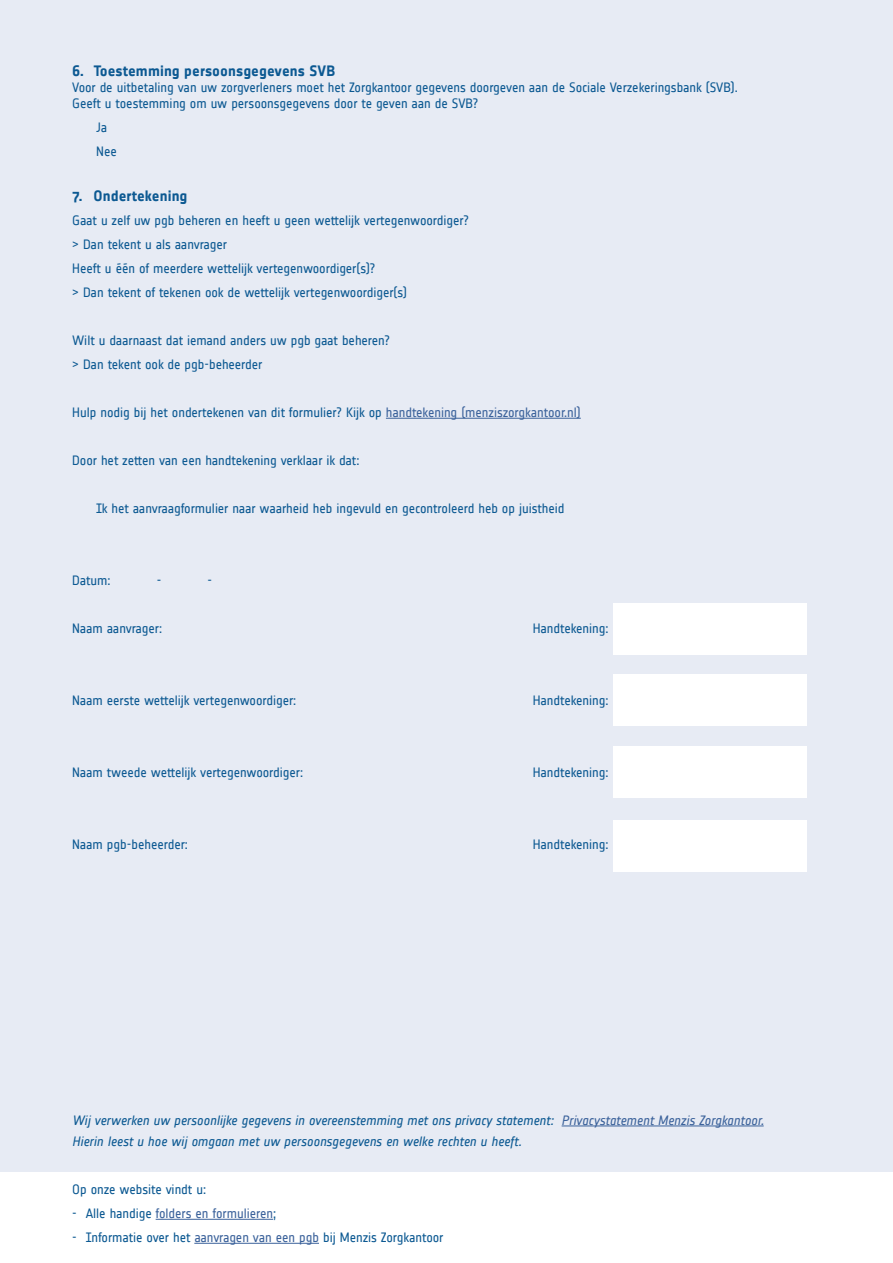
<style>
.page{position:relative;width:893px;height:1263px;background:#e7ebf4}
.page>*{position:absolute;margin:0;border:0;box-sizing:border-box;transform-origin:0 0}
.tussenkop{font:700 15px "Notes";letter-spacing:.005em;color:#0c5992}
.Basistekst{font:13.5px "Notes";letter-spacing:-.005em;color:#0c5992}
.Basistekst-2{font:italic 13.5px "Notes";letter-spacing:-.01em;color:#0c5992}
.Basistekst-3{font:13.5px "Notes";letter-spacing:-.005em;color:#3b629b}
.s1{color:#3b629b}
.s2{color:#0c5992}
</style>
<div class="page">
<div style="left:0;top:1172px;width:893px;height:91px;background:#fff"></div>
<hr style="left:386px;top:418px;width:195px;height:1px;background:#3b629b">
<div style="left:613px;top:604px;width:193px;height:51px;background:#fff"></div>
<div style="left:613px;top:675px;width:193px;height:51px;background:#fff"></div>
<div style="left:613px;top:746px;width:193px;height:51px;background:#fff"></div>
<div style="left:613px;top:820px;width:193px;height:51px;background:#fff"></div>
<hr style="left:156px;top:1219px;width:117px;height:1px;background:#3b629b">
<hr style="left:194px;top:1243px;width:125px;height:1px;background:#3b629b">
<hr style="left:562px;top:1125px;width:202px;height:1px;background:#3b629b">
<p class="tussenkop" style="left:72px;top:62px;width:265px">6. Toestemming persoonsgegevens SVB</p>
<p class="Basistekst" style="left:72px;top:80px;width:667px">Voor de uitbetaling van uw zorgverleners moet het Zorgkantoor gegevens doorgeven aan de Sociale Verzekeringsbank (SVB).</p>
<p class="Basistekst" style="left:72px;top:96px;width:408px">Geeft u toestemming om uw persoonsgegevens door te geven aan de SVB?</p>
<p class="Basistekst" style="left:96px;top:120px;width:13px">Ja</p>
<p class="Basistekst" style="left:96px;top:144px;width:22px">Nee</p>
<p class="tussenkop" style="left:72px;top:188px;width:117px">7. Ondertekening</p>
<p class="Basistekst" style="left:72px;top:213px;width:398px">Gaat u zelf uw pgb beheren en heeft u geen wettelijk vertegenwoordiger?</p>
<p class="Basistekst" style="left:72px;top:237px;width:156px">&gt; Dan tekent u als aanvrager</p>
<p class="Basistekst" style="left:72px;top:261px;width:305px">Heeft u één of meerdere wettelijk vertegenwoordiger(s)?</p>
<p class="Basistekst" style="left:72px;top:285px;width:336px">&gt; Dan tekent of tekenen ook de wettelijk vertegenwoordiger(s)</p>
<p class="Basistekst" style="left:72px;top:333px;width:319px">Wilt u daarnaast dat iemand anders uw pgb gaat beheren?</p>
<p class="Basistekst" style="left:72px;top:357px;width:192px">&gt; Dan tekent ook de pgb-beheerder</p>
<p class="Basistekst" style="left:72px;top:405px;width:510px">Hulp nodig bij het ondertekenen van dit formulier? Kijk op <span class="s1">handtekening (menziszorgkantoor.nl)</span></p>
<p class="Basistekst" style="left:72px;top:453px;width:289px">Door het zetten van een handtekening verklaar ik dat:</p>
<p class="Basistekst" style="left:96px;top:501px;width:470px">Ik het aanvraagformulier naar waarheid heb ingevuld en gecontroleerd heb op juistheid</p>
<p class="Basistekst" style="left:72px;top:573px;width:40px">Datum:</p>
<p class="Basistekst" style="left:157px;top:573px;width:6px">-</p>
<p class="Basistekst" style="left:208px;top:573px;width:6px">-</p>
<p class="Basistekst" style="left:72px;top:621px;width:91px">Naam aanvrager:</p>
<p class="Basistekst" style="left:533px;top:621px;width:77px">Handtekening:</p>
<p class="Basistekst" style="left:72px;top:693px;width:226px">Naam eerste wettelijk vertegenwoordiger:</p>
<p class="Basistekst" style="left:533px;top:693px;width:77px">Handtekening:</p>
<p class="Basistekst" style="left:72px;top:765px;width:232px">Naam tweede wettelijk vertegenwoordiger:</p>
<p class="Basistekst" style="left:533px;top:765px;width:77px">Handtekening:</p>
<p class="Basistekst" style="left:72px;top:837px;width:117px">Naam pgb-beheerder:</p>
<p class="Basistekst" style="left:533px;top:837px;width:77px">Handtekening:</p>
<p class="Basistekst-2" style="left:72px;top:1113px;width:693px">Wij verwerken uw persoonlijke gegevens in overeenstemming met ons privacy statement: <span class="s1">Privacystatement Menzis Zorgkantoor.</span></p>
<p class="Basistekst-2" style="left:72px;top:1134px;width:451px">Hierin leest u hoe wij omgaan met uw persoonsgegevens en welke rechten u heeft.</p>
<p class="Basistekst" style="left:72px;top:1182px;width:135px">Op onze website vindt u:</p>
<p class="Basistekst-3" style="left:72px;top:1206px;width:205px"><span class="s2">- Alle handige</span> folders en formulieren<span class="s2">;</span></p>
<p class="Basistekst" style="left:72px;top:1230px;width:373px">- Informatie over het <span class="s1">aanvragen van een pgb</span> bij Menzis Zorgkantoor</p>
</div>
